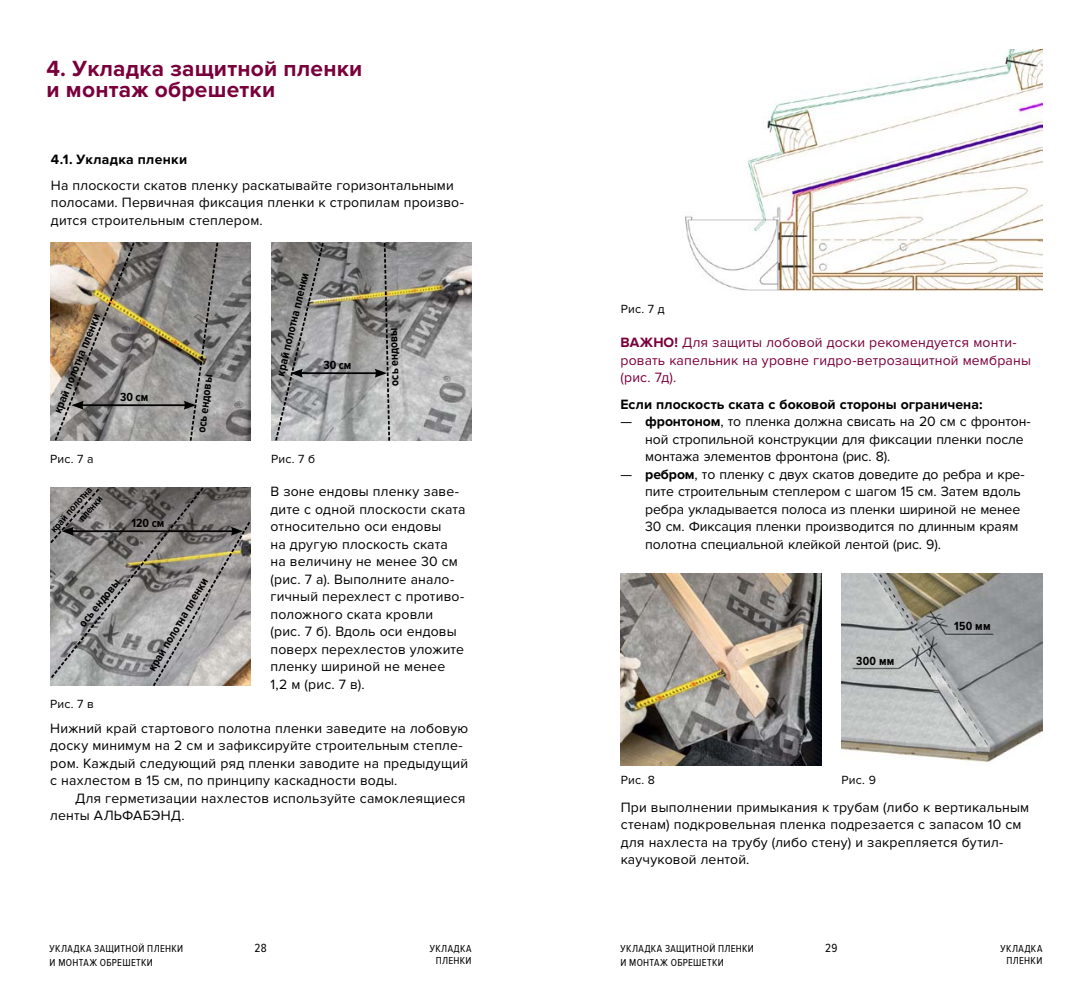
<style>
.page{position:relative;width:1092px;height:993px;background:#fff}
.page>*{position:absolute;margin:0;border:0;box-sizing:border-box;transform-origin:0 0}
.t1{font:700 22.75px/21px "Proxima Nova";letter-spacing:.01em;color:#7a003c}
.t2{font:14px/17.5px "Proxima Nova";letter-spacing:.01em;color:#000}
.t3{font:14px/17.5px "Proxima Nova";letter-spacing:-.01em;color:#000}
.t4{font:14px/17.5px "Proxima Nova";letter-spacing:.01em;color:#7a003c}
.t5{font:700 14px "Proxima Nova";letter-spacing:.005em;color:#000}
.t6{font:700 14px "Proxima Nova";letter-spacing:.025em;color:#000}
.t7{font:700 12.25px "Proxima Nova Cond";letter-spacing:.015em;color:#000}
.t8{font:12.25px "Proxima Nova";letter-spacing:.015em;color:#000}
.t9{font:12.25px "Proxima Nova Cond";color:#000}
.t10{font:10.5px/14px "Proxima Nova Cond";letter-spacing:.03em;color:#000}
.t11{font:700 10.5px/14px "Proxima Nova Cond";color:#000;text-align:right}
.s1{font-weight:700}
</style>
<div class="page">
<img style="left:51px;top:242px;width:200px;height:198px">
<img style="left:272px;top:242px;width:199px;height:198px">
<img style="left:620px;top:573px;width:201px;height:192px">
<svg style="left:274px;top:242px;width:51px;height:199px;background:#949495"></svg>
<hr style="left:301px;top:372px;width:76px;height:2px;background:#000">
<svg style="left:374px;top:242px;width:17px;height:199px;background:#979693"></svg>
<hr style="left:81px;top:404px;width:105px;height:2px;background:#000">
<svg style="left:184px;top:242px;width:35px;height:199px;background:#8b8a87"></svg>
<img style="left:53px;top:242px;width:83px;height:199px">
<svg style="left:50px;top:487px;width:201px;height:199px;background:#92908e"></svg>
<img style="left:841px;top:573px;width:201px;height:190px">
<img style="left:684px;top:50px;width:357px;height:242px">
<h1 class="t1" style="left:46px;top:58px;width:317px">4. Укладка защитной пленки и монтаж обрешетки</h1>
<p class="t6" style="left:51px;top:151px;width:138px">4.1. Укладка пленки</p>
<p class="t2" style="left:51px;top:176px;width:414px">На плоскости скатов пленку раскатывайте горизонтальными полосами. Первичная фиксация пленки к стропилам произво&shy;дится строительным степлером.</p>
<p class="t7" style="left:51px;top:410px;width:109px;rotate:-68deg">край полотна пленки</p>
<p class="t7" style="left:120px;top:390px;width:30px">30 см</p>
<p class="t7" style="left:194px;top:432px;width:61px;rotate:-83deg">ось ендовы</p>
<p class="t7" style="left:274px;top:374px;width:109px;rotate:-77deg">край полотна пленки</p>
<p class="t8" style="left:50px;top:451px;width:45px">Рис. 7 а</p>
<p class="t8" style="left:271px;top:451px;width:46px">Рис. 7 б</p>
<p class="t7" style="left:323px;top:358px;width:30px">30 см</p>
<p class="t7" style="left:387px;top:385px;width:61px;rotate:-91deg">ось ендовы</p>
<p class="t11" style="left:47px;top:526px;width:60px;rotate:-49deg">край полотна пленки</p>
<p class="t7" style="left:131px;top:516px;width:34px">120 см</p>
<p class="t7" style="left:76px;top:621px;width:61px;rotate:-52deg">ось ендовы</p>
<p class="t8" style="left:50px;top:696px;width:45px">Рис. 7 в</p>
<p class="t7" style="left:145px;top:666px;width:109px;rotate:-59deg">край полотна пленки</p>
<p class="t2" style="left:270px;top:483px;width:197px">В зоне ендовы пленку заве&shy;дите с одной плоскости ската относительно оси ендовы<br>на другую плоскость ската на величину не менее 30 см (рис. 7 а). Выполните анало&shy;гичный перехлест с противо&shy;положного ската кровли (рис. 7 б). Вдоль оси ендовы поверх перехлестов уложите пленку шириной не менее<br>1,2 м (рис. 7 в).</p>
<p class="t2" style="left:50px;top:719px;width:419px">Нижний край стартового полотна пленки заведите на лобовую доску минимум на 2 см и зафиксируйте строительным степле&shy;ром. Каждый следующий ряд пленки заводите на предыдущий с нахлестом в 15 см, по принципу каскадности воды.</p>
<p class="t2" style="left:50px;top:789px;width:416px;text-indent:25px">Для герметизации нахлестов используйте самоклеящиеся ленты АЛЬФАБЭНД.</p>
<p class="t8" style="left:620px;top:302px;width:45px">Рис. 7 д</p>
<p class="t4" style="left:620px;top:334px;width:412px"><span class="s1">ВАЖНО!</span> Для защиты лобовой доски рекомендуется монти&shy;ровать капельник на уровне гидро-ветрозащитной мембраны (рис. 7д).</p>
<p class="t5" style="left:620px;top:396px;width:363px">Если плоскость ската с боковой стороны ограничена:</p>
<p class="t3" style="left:645px;top:413px;width:387px;text-indent:-25px">— <span class="s1">фронтоном</span>, то пленка должна свисать на 20 см с фронтон&shy;ной стропильной конструкции для фиксации пленки после монтажа элементов фронтона (рис. 8).</p>
<p class="t3" style="left:645px;top:465px;width:381px;text-indent:-25px">— <span class="s1">ребром</span>, то пленку с двух скатов доведите до ребра и кре&shy;пите строительным степлером с шагом 15 см. Затем вдоль ребра укладывается полоса из пленки шириной не менее 30 см. Фиксация пленки производится по длинным краям полотна специальной клейкой лентой (рис. 9).</p>
<p class="t7" style="left:856px;top:653px;width:40px">300 мм</p>
<p class="t8" style="left:620px;top:772px;width:36px">Рис. 8</p>
<p class="t8" style="left:841px;top:772px;width:36px">Рис. 9</p>
<p class="t7" style="left:954px;top:619px;width:38px">150 мм</p>
<p class="t2" style="left:620px;top:798px;width:410px">При выполнении примыкания к трубам (либо к вертикальным стенам) подкровельная пленка подрезается с запасом 10 см для нахлеста на трубу (либо стену) и закрепляется бутил&shy;каучуковой лентой.</p>
<p class="t10" style="left:50px;top:941px;width:135px">Укладка защитной пленки и монтаж обрешетки</p>
<p class="t10" style="left:620px;top:941px;width:135px">Укладка защитной пленки и монтаж обрешетки</p>
<p class="t9" style="left:254px;top:940px;width:14px">28</p>
<p class="t9" style="left:825px;top:940px;width:14px">29</p>
<p class="t10" style="left:429px;top:942px;width:43px;line-height:12.2px;text-align:center">укладка пленки</p>
<p class="t10" style="left:1000px;top:942px;width:43px;line-height:12.2px;text-align:center">укладка пленки</p>
</div>
